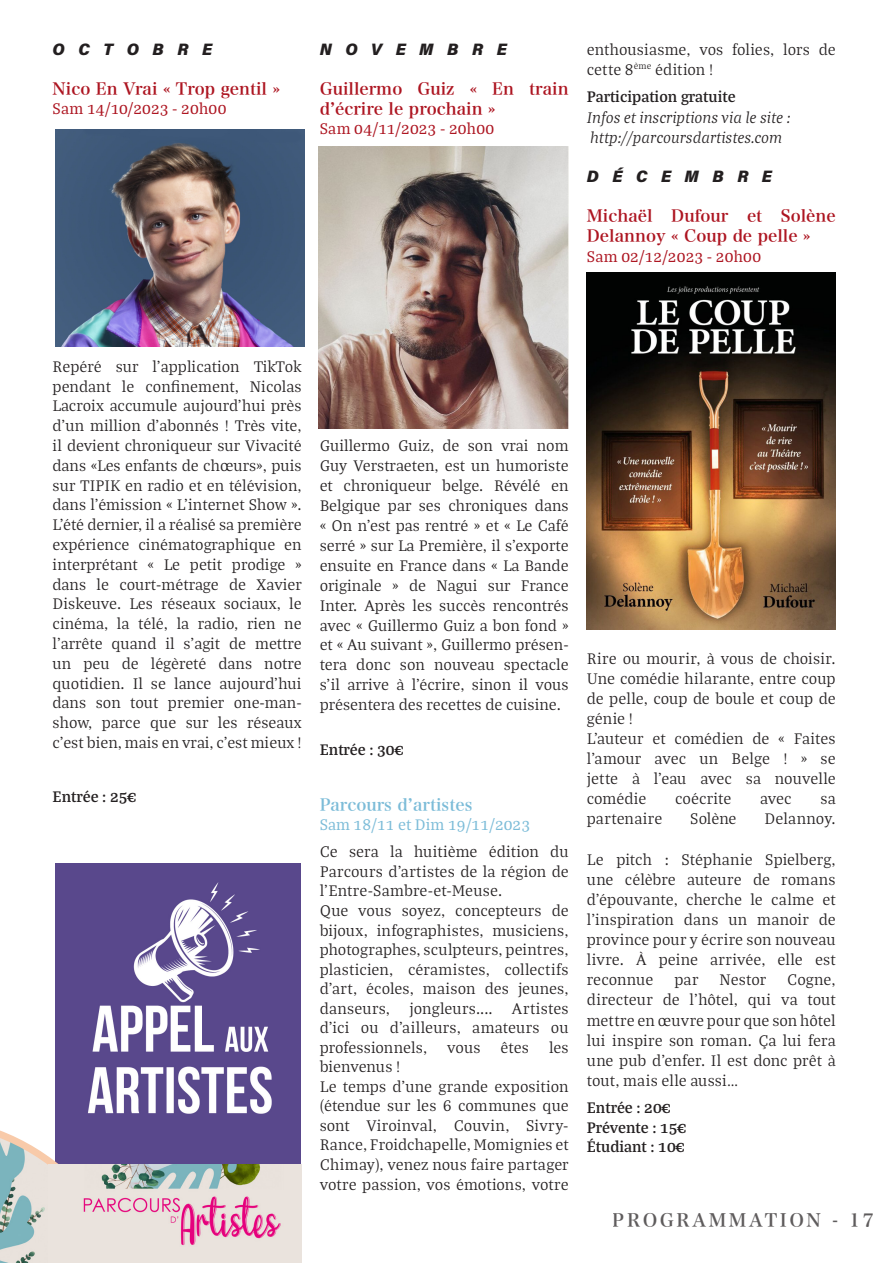
<style>
.page{position:relative;width:893px;height:1263px;background:#fff}
.page>*{position:absolute;margin:0;border:0;box-sizing:border-box;transform-origin:0 0}
.t1{font:18px "Hira Min Pro W6";letter-spacing:.14em;color:#231f20}
.t2{font:300 16.5px/19.8px "Bagatela";color:#231f20;text-align:justify}
.t3{font:16.5px/19.8px "Hira Min Pro W6";color:#ad1521}
.t4{font:600 16.5px "Bagatela";color:#231f20}
.t5{font:16.5px "Bagatela";letter-spacing:.015em;color:#ad1521}
.t6{font:italic 300 16.5px "Bagatela";color:#231f20}
.t7{font:16.5px "Acumin Variable Concept";letter-spacing:.82em;color:#231f20}
.t8{font:16.5px "Bagatela";color:#7cbcd8}
.t9{font:16.5px "Hira Min Pro W6";color:#7cbcd8}
</style>
<div class="page">
<img style="left:56px;top:129px;width:249px;height:218px">
<img style="left:587px;top:272px;width:249px;height:357px">
<img style="left:319px;top:147px;width:249px;height:282px">
<div style="left:55px;top:863px;width:246px;height:400px;background:#59488c"></div>
<img style="left:88px;top:882px;width:184px;height:232px">
<svg style="left:0;top:1130px;width:141px;height:133px"></svg>
<img style="left:49px;top:1165px;width:253px;height:98px">
<p class="t7" style="left:53px;top:38px;width:161px">OCTOBRE</p>
<p class="t3" style="left:53px;top:77px;width:229px">Nico En Vrai « Trop gentil »</p>
<p class="t5" style="left:53px;top:98px;width:176px">Sam 14/10/2023 - 20h00</p>
<p class="t7" style="left:320px;top:38px;width:189px">NOVEMBRE</p>
<p class="t3" style="left:320px;top:77px;width:250px">Guillermo Guiz « En train d’écrire le prochain »</p>
<p class="t5" style="left:320px;top:118px;width:176px">Sam 04/11/2023 - 20h00</p>
<p class="t2" style="left:587px;top:39px;width:250px">enthousiasme, vos folies, lors de cette 8<sup>ème</sup> édition !</p>
<p class="t4" style="left:587px;top:86px;width:150px">Participation gratuite</p>
<p class="t6" style="left:587px;top:107px;width:205px">Infos et inscriptions via le site :</p>
<p class="t6" style="left:590px;top:127px;width:193px">http://parcoursdartistes.com</p>
<p class="t7" style="left:587px;top:165px;width:187px">DÉCEMBRE</p>
<p class="t3" style="left:587px;top:205px;width:250px">Michaël Dufour et Solène<br>Delannoy « Coup de pelle »</p>
<p class="t5" style="left:587px;top:246px;width:176px">Sam 02/12/2023 - 20h00</p>
<p class="t2" style="left:53px;top:356px;width:251px">Repéré sur l’application TikTok pendant le confinement, Nicolas Lacroix accumule aujourd’hui près d’un million d’abonnés ! Très vite, il devient chroniqueur sur Vivacité dans «Les enfants de chœurs», puis sur TIPIK en radio et en télévision, dans l’émission « L’internet Show ».<br>L’été dernier, il a réalisé sa première expérience cinématographique en interprétant « Le petit prodige » dans le court-métrage de Xavier Diskeuve. Les réseaux sociaux, le cinéma, la télé, la radio, rien ne l’arrête quand il s’agit de mettre un peu de légèreté dans notre quotidien. Il se lance aujourd’hui dans son tout premier one-man&shy;show, parce que sur les réseaux c’est bien, mais en vrai, c’est mieux !</p>
<p class="t4" style="left:53px;top:786px;width:85px">Entrée : 25€</p>
<p class="t2" style="left:320px;top:435px;width:250px">Guillermo Guiz, de son vrai nom Guy Verstraeten, est un humoriste et chroniqueur belge. Révélé en Belgique par ses chroniques dans « On n'est pas rentré » et « Le Café serré » sur La Première, il s'exporte ensuite en France dans « La Bande originale » de Nagui sur France Inter. Après les succès rencontrés avec « Guillermo Guiz a bon fond » et « Au suivant », Guillermo présen&shy;tera donc son nouveau spectacle s’il arrive à l’écrire, sinon il vous présentera des recettes de cuisine.</p>
<p class="t4" style="left:320px;top:738px;width:85px">Entrée : 30€</p>
<p class="t9" style="left:320px;top:790px;width:154px">Parcours d’artistes</p>
<p class="t8" style="left:320px;top:814px;width:212px">Sam 18/11 et Dim 19/11/2023</p>
<p class="t2" style="left:320px;top:842px;width:250px">Ce sera la huitième édition du Parcours d’artistes de la région de l'Entre-Sambre-et-Meuse.</p>
<p class="t2" style="left:320px;top:900px;width:250px">Que vous soyez, concepteurs de bijoux, infographistes, musiciens, photographes, sculpteurs, peintres, plasticien, céramistes, collectifs d’art, écoles, maison des jeunes, danseurs, jongleurs.... Artistes d'ici ou d'ailleurs, amateurs ou professionnels, vous êtes les bienvenus !</p>
<p class="t2" style="left:320px;top:1075px;width:250px">Le temps d'une grande exposition (étendue sur les 6 communes que sont Viroinval, Couvin, Sivry-Rance, Froidchapelle, Momignies et Chimay), venez nous faire partager votre passion, vos émotions, votre</p>
<p class="t2" style="left:587px;top:647px;width:250px">Rire ou mourir, à vous de choisir.<br>Une comédie hilarante, entre coup de pelle, coup de boule et coup de génie !</p>
<p class="t2" style="left:587px;top:728px;width:250px">L’auteur et comédien de « Faites l’amour avec un Belge ! » se jette à l’eau avec sa nouvelle comédie</p>
<p class="t2" style="left:675px;top:788px;width:58px">coécrite</p>
<p class="t2" style="left:760px;top:788px;width:33px">avec</p>
<p class="t2" style="left:820px;top:788px;width:17px">sa</p>
<p class="t2" style="left:587px;top:808px;width:77px">partenaire</p>
<p class="t2" style="left:690px;top:808px;width:48px">Solène</p>
<p class="t2" style="left:764px;top:808px;width:73px">Delannoy.</p>
<p class="t2" style="left:587px;top:848px;width:250px">Le pitch : Stéphanie Spielberg, une célèbre auteure de romans d’épouvante, cherche le calme et</p>
<p class="t2" style="left:587px;top:909px;width:250px">l’inspiration dans un manoir de</p>
<p class="t2" style="left:587px;top:929px;width:250px">province pour y écrire son nouveau livre. À peine arrivée, elle est reconnue</p>
<p class="t2" style="left:587px;top:969px;width:250px;text-indent:200px">Cogne, directeur de l’hôtel, qui va tout mettre en œuvre pour que son hôtel lui inspire son roman. Ça lui fera une pub d’enfer. Il est donc prêt à tout, mais elle aussi…</p>
<p class="t4" style="left:587px;top:1096px;width:85px">Entrée : 20€</p>
<p class="t4" style="left:587px;top:1116px;width:101px">Prévente : 15€</p>
<p class="t4" style="left:587px;top:1136px;width:99px">Étudiant : 10€</p>
<p class="t2" style="left:674px;top:969px;width:25px">par</p>
<p class="t2" style="left:719px;top:969px;width:48px">Nestor</p>
<p class="t1" style="left:613px;top:1204px;width:262px">PROGRAMMATION - 17</p>
</div>
